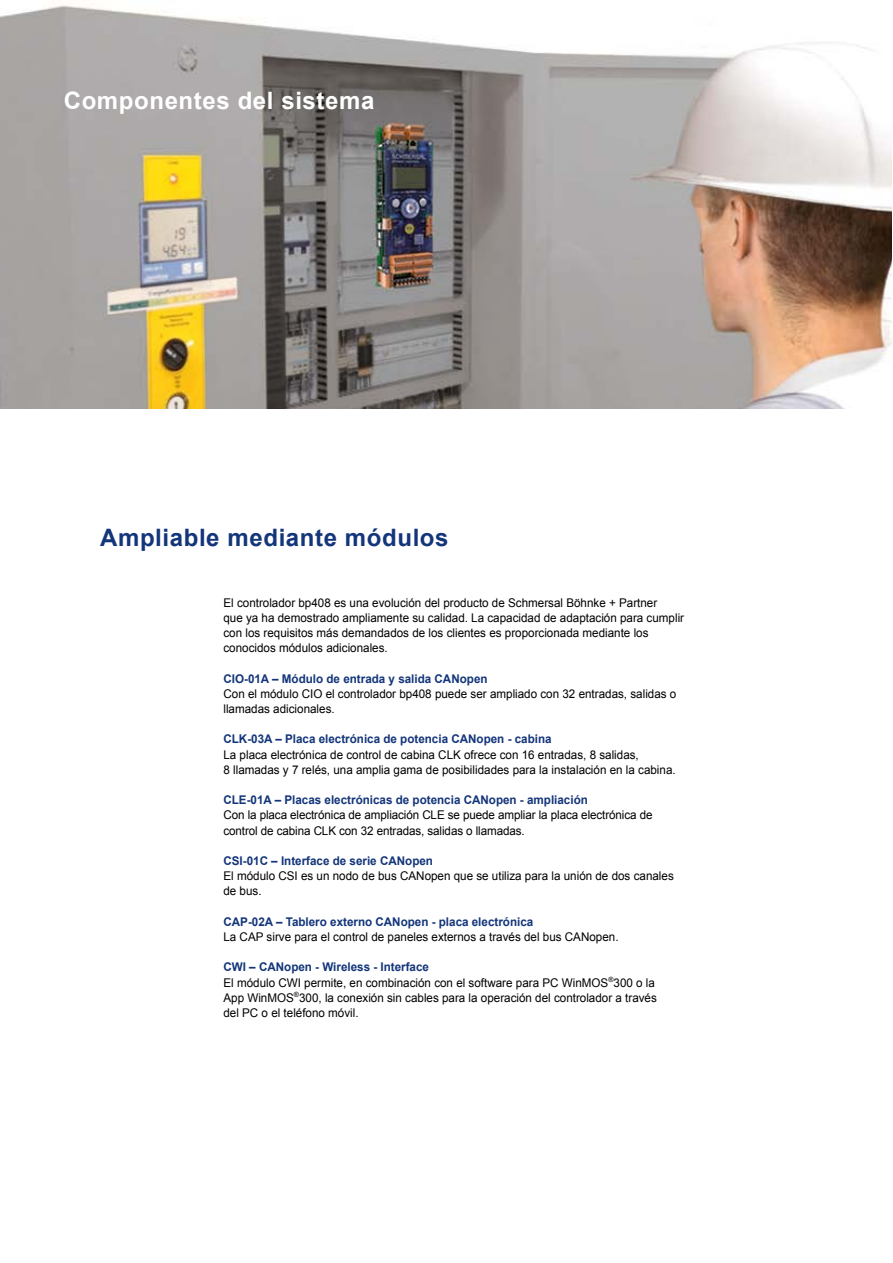
<style>
.page{position:relative;width:893px;height:1263px;background:#fff}
.page>*{position:absolute;margin:0;border:0;box-sizing:border-box;transform-origin:0 0}
.t1{font:700 24px "Arial";letter-spacing:.025em;color:#13357a}
.t2{font:700 24px "Arial";letter-spacing:.025em;color:#fff}
.t3{font:12px/15.1px "Arial";color:#000}
.t4{font:700 12px "Arial";color:#13357a}
.s1{font-weight:700;color:#13357a}
</style>
<div class="page">
<img style="left:0;top:5px;width:891px;height:403px">
<h1 class="t2" style="left:64px;top:85px;width:312px">Componentes del sistema</h1>
<h1 class="t1" style="left:100px;top:521px;width:350px">Ampliable mediante módulos</h1>
<p class="t3" style="left:223px;top:595px;width:462px">El controlador bp408 es una evolución del producto de Schmersal Böhnke + Partner<br>que ya ha demostrado ampliamente su calidad. La capacidad de adaptación para cumplir con los requisitos más demandados de los clientes es proporcionada mediante los conocidos módulos adicionales.</p>
<p class="t4" style="left:223px;top:670px;width:266px">CIO-01A – Módulo de entrada y salida CANopen</p>
<p class="t3" style="left:223px;top:686px;width:454px">Con el módulo CIO el controlador bp408 puede ser ampliado con 32 entradas, salidas o llamadas adicionales.</p>
<p class="t4" style="left:223px;top:731px;width:330px">CLK-03A – Placa electrónica de potencia CANopen - cabina</p>
<p class="t3" style="left:223px;top:747px;width:454px">La placa electrónica de control de cabina CLK ofrece con 16 entradas, 8 salidas,<br>8 llamadas y 7 relés, una amplia gama de posibilidades para la instalación en la cabina.</p>
<p class="t4" style="left:223px;top:792px;width:366px">CLE-01A – Placas electrónicas de potencia CANopen - ampliación</p>
<p class="t3" style="left:223px;top:808px;width:431px">Con la placa electrónica de ampliación CLE se puede ampliar la placa electrónica de control de cabina CLK con 32 entradas, salidas o llamadas.</p>
<p class="t4" style="left:223px;top:853px;width:211px">CSI-01C – Interface de serie CANopen</p>
<p class="t3" style="left:223px;top:868px;width:452px">El módulo CSI es un nodo de bus CANopen que se utiliza para la unión de dos canales de bus.</p>
<p class="t4" style="left:223px;top:913px;width:311px">CAP-02A – Tablero externo CANopen - placa electrónica</p>
<p class="t3" style="left:223px;top:929px;width:397px">La CAP sirve para el control de paneles externos a través del bus CANopen.</p>
<p class="t3" style="left:223px;top:960px;width:435px"><span class="s1">CWI – CANopen - Wireless - Interface<br></span>El módulo CWI permite, en combinación con el software para PC WinMOS<sup>®</sup>300 o la App WinMOS<sup>®</sup>300, la conexión sin cables para la operación del controlador a través del PC o el teléfono móvil.</p>
</div>
